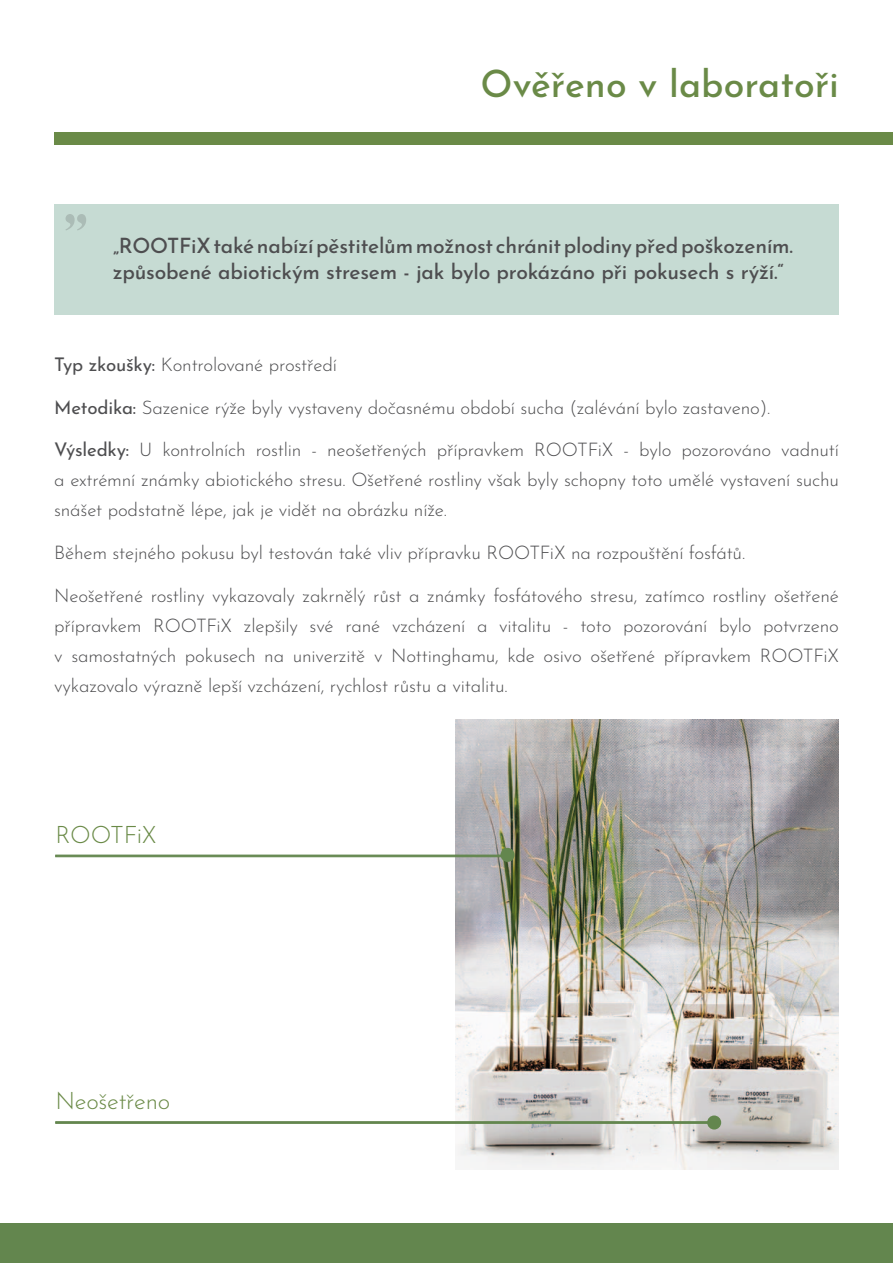
<style>
.page{position:relative;width:893px;height:1263px;background:#fff}
.page>*{position:absolute;margin:0;border:0;box-sizing:border-box;transform-origin:0 0}
.t1{font:60px "Engravers";color:#4e4e50}
.t2{font:500 37.5px "Josefin Sans";color:#6a8a47}
.t3{font:300 24px "Josefin Sans";letter-spacing:-.01em;color:#6a8a47}
.t4{font:500 21px/25.5px "Josefin Sans";letter-spacing:-.01em;color:#4e4e50}
.t5{font:300 18.75px/30px "Josefin Sans";letter-spacing:-.01em;color:#4e4e50;text-align:justify}
.s1{font-weight:400}
</style>
<div class="page">
<div style="left:54px;top:204px;width:785px;height:111px;background:#c6dbd3"></div>
<img style="left:455px;top:719px;width:384px;height:450px">
<div style="left:55px;top:1121px;width:659px;height:2px;background:#63864e;border:1px solid #63864e"></div>
<hr style="left:55px;top:855px;width:453px;height:2px;background:#63864e">
<div style="left:707px;top:1115px;width:14px;height:14px;background:#63864e;border-radius:50%"></div>
<div style="left:500px;top:848px;width:15px;height:14px;background:#63864e;border-radius:50%"></div>
<div style="left:54px;top:133px;width:839px;height:12px;background:#6a8a47"></div>
<div style="left:0;top:1223px;width:893px;height:40px;background:#63864e"></div>
<h2 class="t2" style="left:481px;top:53px;width:360px">Ověřeno v laboratoři</h2>
<h1 class="t1" style="left:58px;top:199px;width:37px">"</h1>
<p class="t4" style="left:113px;top:231px;width:682px">„ROOTFiX také nabízí pěstitelům možnost chránit plodiny před poškozením. způsobené abiotickým stresem - jak bylo prokázáno při pokusech s rýží.“</p>
<p class="t5" style="left:54px;top:347px;width:284px"><span class="s1">Typ zkoušky:</span> Kontrolované prostředí</p>
<p class="t5" style="left:54px;top:390px;width:717px"><span class="s1">Metodika:</span> Sazenice rýže byly vystaveny dočasnému období sucha (zalévání bylo zastaveno).</p>
<p class="t5" style="left:54px;top:433px;width:786px"><span class="s1">Výsledky:</span> U kontrolních rostlin - neošetřených přípravkem ROOTFiX - bylo pozorováno vadnutí a extrémní známky abiotického stresu. Ošetřené rostliny však byly schopny toto umělé vystavení suchu snášet podstatně lépe, jak je vidět na obrázku níže.</p>
<p class="t5" style="left:54px;top:536px;width:692px">Během stejného pokusu byl testován také vliv přípravku ROOTFiX na rozpouštění fosfátů.</p>
<p class="t5" style="left:54px;top:578px;width:786px">Neošetřené rostliny vykazovaly zakrnělý růst a známky fosfátového stresu, zatímco rostliny ošetřené přípravkem ROOTFiX zlepšily své rané vzcházení a vitalitu - toto pozorování bylo potvrzeno v samostatných pokusech na univerzitě v Nottinghamu, kde osivo ošetřené přípravkem ROOTFiX vykazovalo výrazně lepší vzcházení, rychlost růstu a vitalitu.</p>
<p class="t3" style="left:55px;top:816px;width:103px">ROOTFiX</p>
<p class="t3" style="left:55px;top:1082px;width:116px">Neošetřeno</p>
</div>
